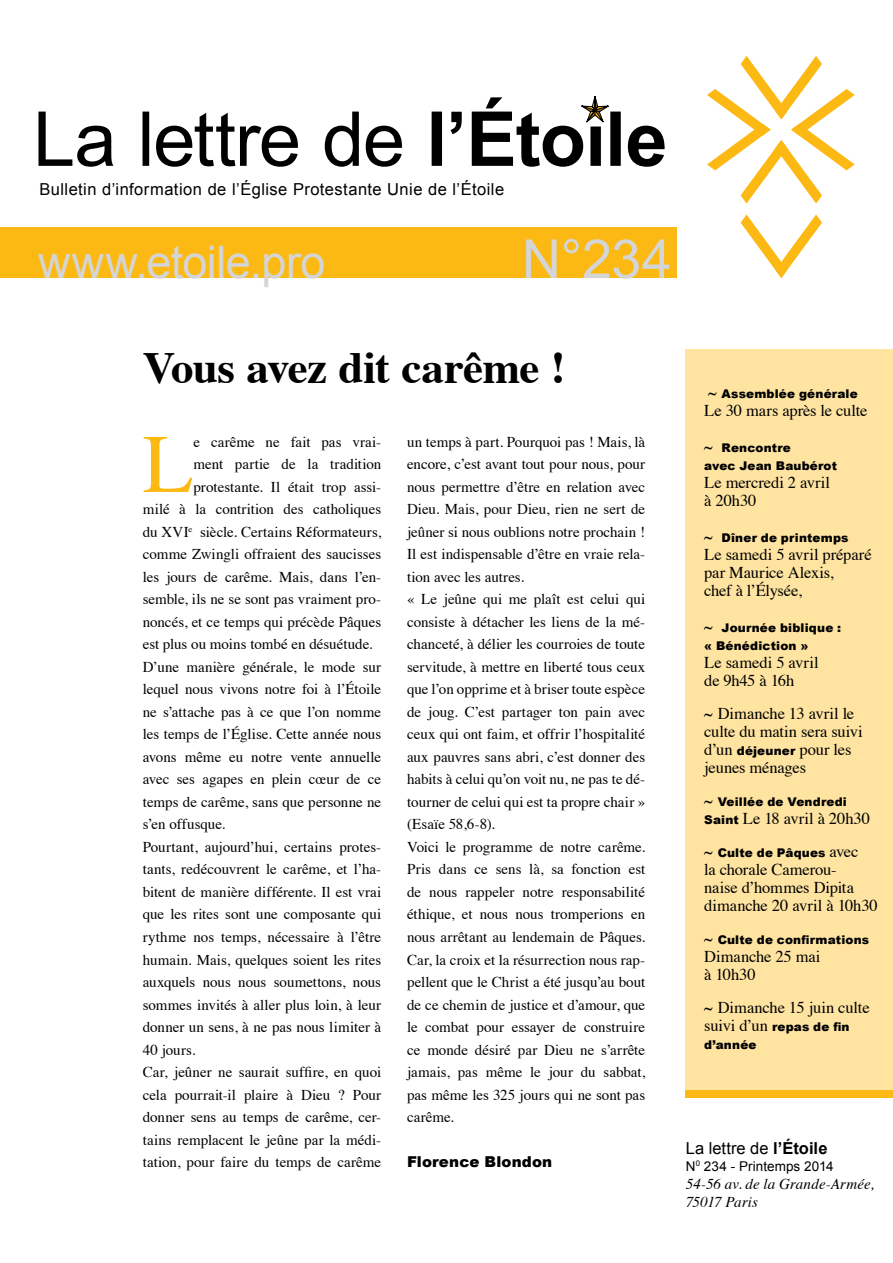
<style>
.page{position:relative;width:893px;height:1263px;background:#fff}
.page>*{position:absolute;margin:0;border:0;box-sizing:border-box;transform-origin:0 0}
.t1{font:82.95px "Times";color:#fdb913}
.t2{font:54px "Arial";color:#d3d5d6}
.t3{font:45px "Arial";letter-spacing:-.01em;color:#d3d5d6}
.t4{font:700 44.55px "Times";letter-spacing:-.015em;color:#000}
.t5{font:16.5px/18px "Times";letter-spacing:-.005em;color:#000}
.t6{font:16.5px "Arial";letter-spacing:.025em;color:#000}
.t7{font:16.5px "Arial";color:#000}
.t8{font:15px/22.5px "Times";color:#000}
.t9{font:italic 15px/18px "Times";letter-spacing:.01em;color:#000}
.t10{font:900 15px "Arial";letter-spacing:.01em;color:#000}
.t11{font:13.5px "Arial";letter-spacing:.005em;color:#000}
.t12{font:900 12px/18px "Arial";letter-spacing:.015em;color:#000}
.s1{font-family:"Times";font-weight:700;font-size:15px}
.s2{font-weight:700;font-size:15px}
.s3{font-family:"Arial";font-weight:900;font-size:12px}
.s4{font-family:"Times";font-weight:400;font-size:16.5px}
.s5{font-weight:700}
</style>
<div class="page">
<div style="left:686px;top:349px;width:207px;height:742px;background:#fee3a1"></div>
<div style="left:686px;top:1091px;width:207px;height:7px;background:#fdb913"></div>
<div style="left:0;top:227px;width:676px;height:51px;background:#fdb913"></div>
<svg style="left:39px;top:96px;width:626px;height:71px"></svg>
<svg style="left:707px;top:56px;width:148px;height:222px"></svg>
<p class="t6" style="left:39px;top:178px;width:466px">Bulletin d’information de l’Église Protestante Unie de l’Étoile</p>
<h3 class="t3" style="left:38px;top:233px;width:289px">www.etoile.pro</h3>
<h2 class="t2" style="left:522px;top:224px;width:151px">N°234</h2>
<h3 class="t4" style="left:143px;top:325px;width:425px">Vous avez dit carême !</h3>
<h1 class="t1" style="left:143px;top:386px;width:52px">L</h1>
<p class="t8" style="left:193px;top:429px;width:189px">e carême ne fait pas vrai-</p>
<p class="t8" style="left:193px;top:452px;width:189px">ment partie de la tradition</p>
<p class="t8" style="left:193px;top:474px;width:189px">protestante. Il était trop assi-</p>
<p class="t8" style="left:143px;top:497px;width:240px">milé à la contrition des catholiques</p>
<p class="t8" style="left:143px;top:519px;width:240px">du XVI<sup>e</sup> siècle. Certains Réformateurs,</p>
<p class="t8" style="left:143px;top:542px;width:240px">comme Zwingli offraient des saucisses</p>
<p class="t8" style="left:143px;top:564px;width:240px">les jours de carême. Mais, dans l’en-</p>
<p class="t8" style="left:143px;top:587px;width:240px">semble, ils ne se sont pas vraiment pro-</p>
<p class="t8" style="left:143px;top:609px;width:240px">noncés, et ce temps qui précède Pâques</p>
<p class="t8" style="left:143px;top:632px;width:231px">est plus ou moins tombé en désuétude.</p>
<p class="t8" style="left:143px;top:654px;width:240px">D’une manière générale, le mode sur</p>
<p class="t8" style="left:143px;top:677px;width:240px">lequel nous vivons notre foi à l’Étoile</p>
<p class="t8" style="left:143px;top:699px;width:240px">ne s’attache pas à ce que l’on nomme</p>
<p class="t8" style="left:143px;top:722px;width:240px">les temps de l’Église. Cette année nous</p>
<p class="t8" style="left:143px;top:744px;width:240px">avons même eu notre vente annuelle</p>
<p class="t8" style="left:143px;top:767px;width:240px">avec ses agapes en plein cœur de ce</p>
<p class="t8" style="left:143px;top:789px;width:240px">temps de carême, sans que personne ne</p>
<p class="t8" style="left:143px;top:812px;width:84px">s’en offusque.</p>
<p class="t8" style="left:143px;top:834px;width:240px">Pourtant, aujourd’hui, certains protes-</p>
<p class="t8" style="left:143px;top:857px;width:240px">tants, redécouvrent le carême, et l’ha-</p>
<p class="t8" style="left:143px;top:879px;width:240px">bitent de manière différente. Il est vrai</p>
<p class="t8" style="left:143px;top:902px;width:240px">que les rites sont une composante qui</p>
<p class="t8" style="left:143px;top:924px;width:240px">rythme nos temps, nécessaire à l’être</p>
<p class="t8" style="left:143px;top:947px;width:240px">humain. Mais, quelques soient les rites</p>
<p class="t8" style="left:143px;top:969px;width:240px">auxquels nous nous soumettons, nous</p>
<p class="t8" style="left:143px;top:992px;width:240px">sommes invités à aller plus loin, à leur</p>
<p class="t8" style="left:143px;top:1014px;width:240px">donner un sens, à ne pas nous limiter à</p>
<p class="t8" style="left:143px;top:1037px;width:54px">40 jours.</p>
<p class="t8" style="left:143px;top:1059px;width:240px">Car, jeûner ne saurait suffire, en quoi</p>
<p class="t8" style="left:143px;top:1082px;width:240px">cela pourrait-il plaire à Dieu ? Pour</p>
<p class="t8" style="left:143px;top:1104px;width:240px">donner sens au temps de carême, cer-</p>
<p class="t8" style="left:143px;top:1127px;width:240px">tains remplacent le jeûne par la médi-</p>
<p class="t8" style="left:143px;top:1149px;width:240px">tation, pour faire du temps de carême</p>
<p class="t8" style="left:407px;top:429px;width:240px">un temps à part. Pourquoi pas ! Mais, là encore, c’est avant tout pour nous, pour nous permettre d’être en relation avec Dieu. Mais, pour Dieu, rien ne sert de jeûner si nous oublions notre prochain !<br>Il est indispensable d’être en vraie rela&shy;tion avec les autres.<br>« Le jeûne qui me plaît est celui qui consiste à détacher les liens de la mé&shy;chanceté, à délier les courroies de toute servitude, à mettre en liberté tous ceux que l’on opprime et à briser toute espèce de joug. C’est partager ton pain avec ceux qui ont faim, et offrir l’hospitalité aux pauvres sans abri, c’est donner des habits à celui qu’on voit nu, ne pas te dé&shy;tourner de celui qui est ta propre chair » (Esaïe 58,6-8).<br>Voici le programme de notre carême.<br>Pris dans ce sens là, sa fonction est de nous rappeler notre responsabilité éthique, et nous nous tromperions en nous arrêtant au lendemain de Pâques.<br>Car, la croix et la résurrection nous rap&shy;pellent que le Christ a été jusqu’au bout de ce chemin de justice et d’amour, que le combat pour essayer de construire ce monde désiré par Dieu ne s’arrête jamais, pas même le jour du sabbat, pas même les 325 jours qui ne sont pas carême.</p>
<p class="t10" style="left:407px;top:1153px;width:147px">Florence Blondon</p>
<p class="t12" style="left:708px;top:385px;width:151px"><span class="s1">~</span> Assemblée générale</p>
<p class="t5" style="left:704px;top:400px;width:165px">Le 30 mars après le culte</p>
<p class="t12" style="left:704px;top:439px;width:134px"><span class="s1">~</span> Rencontre<br>avec Jean Baubérot</p>
<p class="t5" style="left:704px;top:472px;width:128px">Le mercredi 2 avril à 20h30</p>
<p class="t12" style="left:704px;top:529px;width:146px"><span class="s1">~</span> Dîner de printemps</p>
<p class="t5" style="left:704px;top:544px;width:169px">Le samedi 5 avril préparé par Maurice Alexis,<br>chef à l’élysée,</p>
<p class="t12" style="left:704px;top:619px;width:139px"><span class="s1">~</span> Journée biblique : « Bénédiction »</p>
<p class="t5" style="left:704px;top:652px;width:116px">Le samedi 5 avril de 9h45 à 16h</p>
<p class="t5" style="left:704px;top:703px;width:160px"><span class="s2">~</span> Dimanche 13 avril le culte du matin sera suivi d’un <span class="s3">déjeuner</span> pour les jeunes ménages</p>
<p class="t12" style="left:704px;top:793px;width:144px"><span class="s1">~</span> Veillée de Vendredi</p>
<p class="t5" style="left:704px;top:808px;width:167px"><span class="s3">Saint</span> Le 18 avril à 20h30</p>
<p class="t12" style="left:704px;top:844px;width:156px"><span class="s1">~</span> Culte de Pâques <span class="s4">avec</span></p>
<p class="t5" style="left:704px;top:859px;width:175px">la chorale Camerou-<br>naise d’hommes Dipita dimanche 20 avril à 10h30</p>
<p class="t12" style="left:704px;top:931px;width:167px"><span class="s1">~</span> Culte de confirmations</p>
<p class="t5" style="left:704px;top:946px;width:118px">Dimanche 25 mai à 10h30</p>
<p class="t5" style="left:704px;top:997px;width:167px"><span class="s2">~</span> Dimanche 15 juin culte</p>
<p class="t12" style="left:704px;top:1018px;width:147px"><span class="s4">suivi d’un</span> repas de fin d’année</p>
<p class="t7" style="left:686px;top:1138px;width:143px">La lettre de <span class="s5">l’Étoile</span></p>
<p class="t11" style="left:686px;top:1157px;width:149px">N<sup>0</sup> 234 - Printemps 2014</p>
<p class="t9" style="left:686px;top:1174px;width:190px">54-56 av. de la Grande-Armée,<br>75017 Paris</p>
</div>
